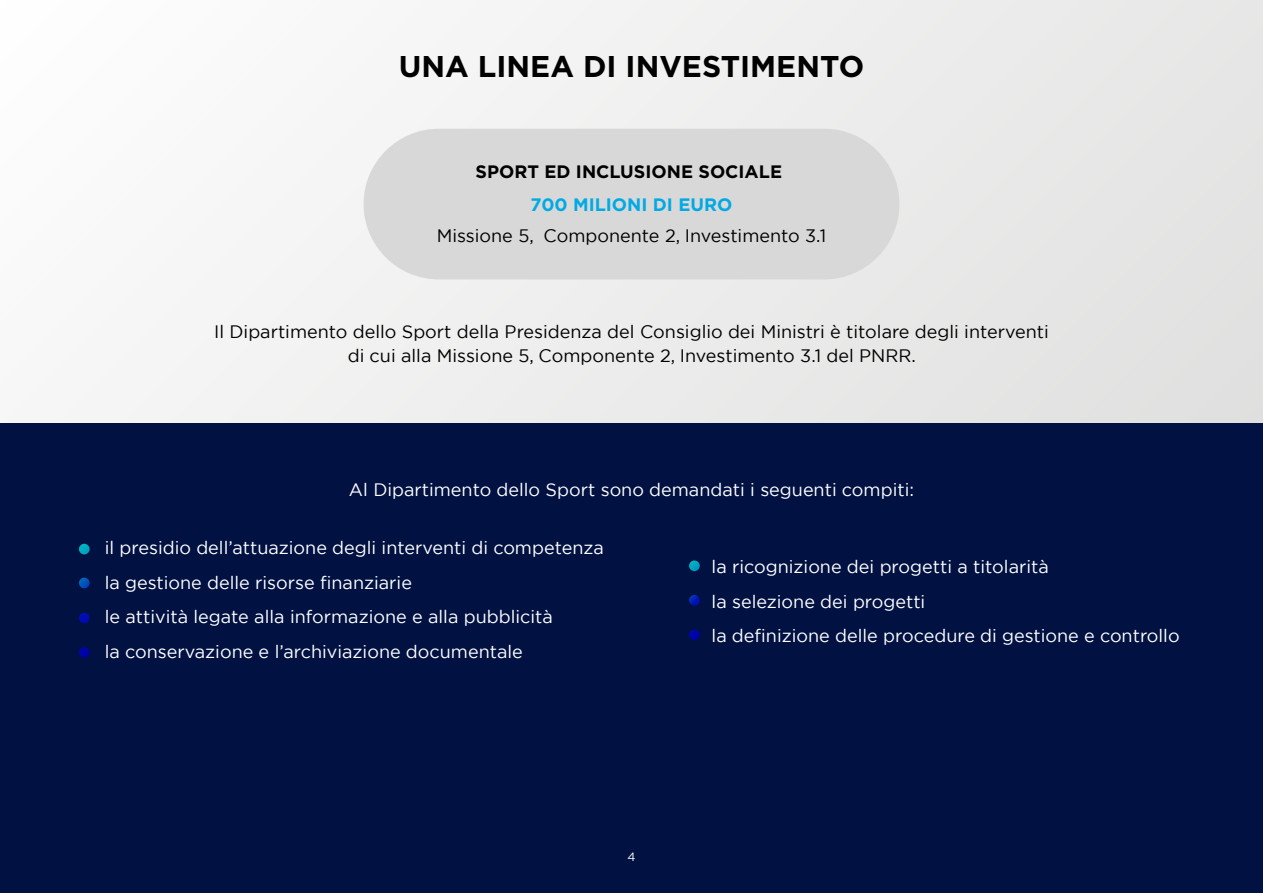
<style>
.page{position:relative;width:1263px;height:893px;background:#fff}
.page>*{position:absolute;margin:0;border:0;box-sizing:border-box;transform-origin:0 0}
.t1{font:700 30px "Gotham";color:#000}
.t2{font:18px/34.5px "Gotham";color:#fff}
.t3{font:18px/24px "Gotham";color:#000;text-align:center}
.t4{font:700 18px "Gotham";color:#000}
.t5{font:700 18px "Gotham";color:#00aae5}
.t6{font:12px "Gotham";color:#fff}
</style>
<div class="page">
<div style="left:0;top:0;width:1263px;height:446px;background:linear-gradient(to right,#fbfbfb,#e3e3e3)"></div>
<div style="left:0;top:424px;width:1263px;height:469px;background:#001142"></div>
<div style="left:364px;top:129px;width:535px;height:150px;background:#d8d8d8;border-radius:75px"></div>
<svg style="left:79px;top:544px;width:11px;height:114px"></svg>
<svg style="left:689px;top:560px;width:11px;height:80px"></svg>
<h1 class="t1" style="left:399px;top:47px;width:467px">UNA LINEA DI INVESTIMENTO</h1>
<p class="t4" style="left:475px;top:160px;width:308px">SPORT ED INCLUSIONE SOCIALE</p>
<p class="t5" style="left:531px;top:193px;width:203px">700 MILIONI DI EURO</p>
<p class="t3" style="left:437px;top:223px;width:391px">Missione 5, Componente 2, Investimento 3.1</p>
<p class="t3" style="left:214px;top:320px;width:836px">Il Dipartimento dello Sport della Presidenza del Consiglio dei Ministri è titolare degli interventi di cui alla Missione 5, Componente 2, Investimento 3.1 del PNRR.</p>
<p class="t2" style="left:349px;top:472px;width:566px">Al Dipartimento dello Sport sono demandati i seguenti compiti:</p>
<p class="t2" style="left:105px;top:530px;width:501px">il presidio dell’attuazione degli interventi di competenza la gestione delle risorse finanziarie<br>le attività legate alla informazione e alla pubblicità<br>la conservazione e l’archiviazione documentale</p>
<p class="t6" style="left:627px;top:849px;width:10px">4</p>
<p class="t2" style="left:712px;top:549px;width:469px">la ricognizione dei progetti a titolarità<br>la selezione dei progetti<br>la definizione delle procedure di gestione e controllo</p>
</div>
